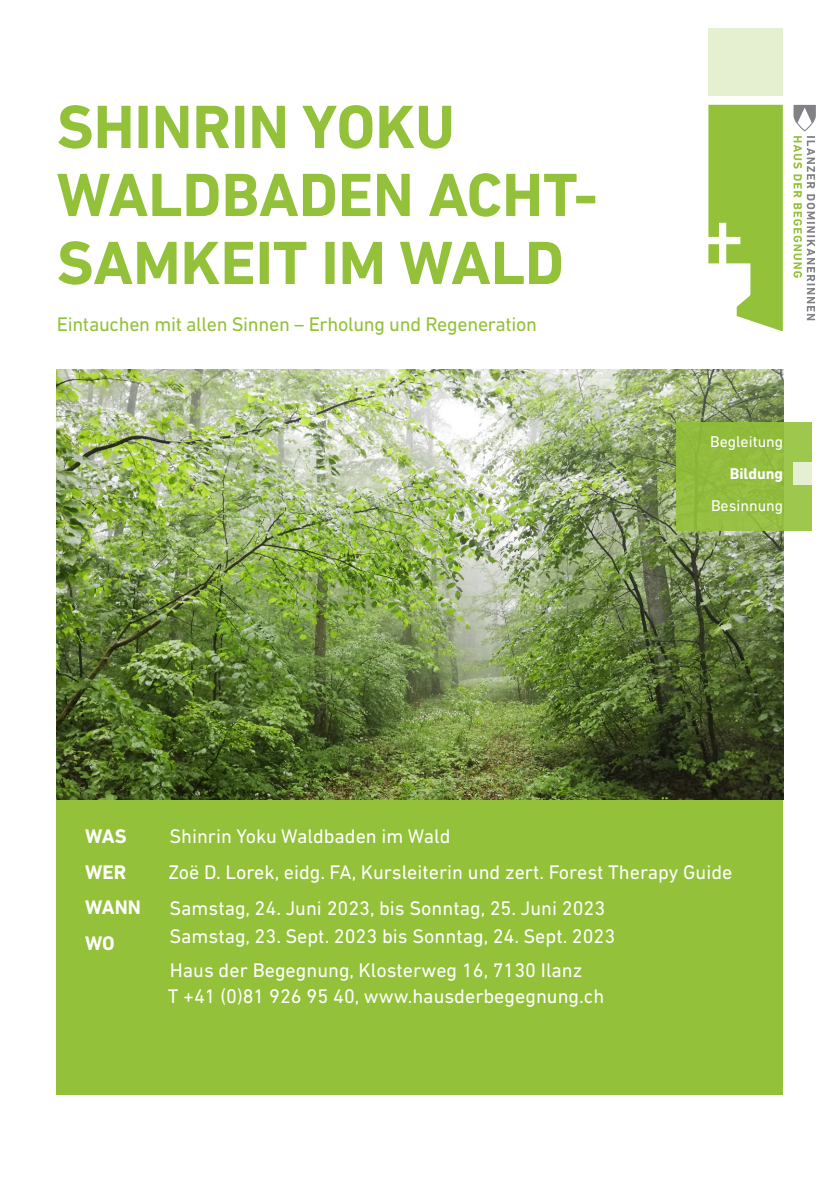
<style>
.page{position:relative;width:840px;height:1191px;background:#fff}
.page>*{position:absolute;margin:0;border:0;box-sizing:border-box;transform-origin:0 0}
.Headline{font:700 62px "DIN Next LT Pro";color:#93c139}
.Fliesstext{font:20px/34px "DIN Next LT Pro";color:#fff}
.Subline{font:20px "DIN Next LT Pro";letter-spacing:-.015em;color:#93c139}
.W-Fragen_plakat{font:700 20px "DIN Next LT Pro";color:#fff}
.t1{font:15.8px "DIN Next LT Pro";color:#fff}
.t2{font:700 15.8px "DIN Next LT Pro";color:#fff}
</style>
<div class="page">
<div style="left:57px;top:799px;width:725px;height:295px;background:#93c139"></div>
<div style="left:708px;top:28px;width:74px;height:68px;background:#e4f0d0"></div>
<svg style="left:708px;top:105px;width:107px;height:226px"></svg>
<svg style="left:782px;top:422px;width:29px;height:108px;background:#9dc64c"></svg>
<div style="left:793px;top:463px;width:18px;height:22px;background:#e5efd2"></div>
<img style="left:57px;top:370px;width:725px;height:429px">
<p class="Headline" style="left:57px;top:91px;width:399px">SHINRIN YOKU</p>
<p class="Headline" style="left:57px;top:159px;width:542px">WALDBADEN ACHT-</p>
<p class="Headline" style="left:57px;top:227px;width:508px">SAMKEIT IM WALD</p>
<p class="Subline" style="left:57px;top:312px;width:481px">Eintauchen mit allen Sinnen – Erholung und Regeneration</p>
<p class="t1" style="left:709px;top:433px;width:75px">Begleitung</p>
<p class="t2" style="left:729px;top:465px;width:55px">Bildung</p>
<p class="t1" style="left:710px;top:497px;width:74px">Besinnung</p>
<p class="W-Fragen_plakat" style="left:85px;top:824px;width:43px">WAS</p>
<p class="W-Fragen_plakat" style="left:85px;top:860px;width:43px">WER</p>
<p class="W-Fragen_plakat" style="left:85px;top:895px;width:57px">WANN</p>
<p class="W-Fragen_plakat" style="left:85px;top:931px;width:31px">WO</p>
<p class="Fliesstext" style="left:169px;top:819px;width:282px">Shinrin Yoku Waldbaden im Wald</p>
<p class="Fliesstext" style="left:168px;top:855px;width:565px">Zoë D. Lorek, eidg. FA, Kursleiterin und zert. Forest Therapy Guide</p>
<p class="Fliesstext" style="left:169px;top:891px;width:437px">Samstag, 24. Juni 2023, bis Sonntag, 25. Juni 2023</p>
<p class="Fliesstext" style="left:169px;top:918px;width:447px">Samstag, 23. Sept. 2023 bis Sonntag, 24. Sept. 2023<br>Haus der Begegnung, Klosterweg 16, 7130 Ilanz</p>
<p class="Fliesstext" style="left:168px;top:978px;width:437px">T +41 (0)81 926 95 40, www.hausderbegegnung.ch</p>
</div>
